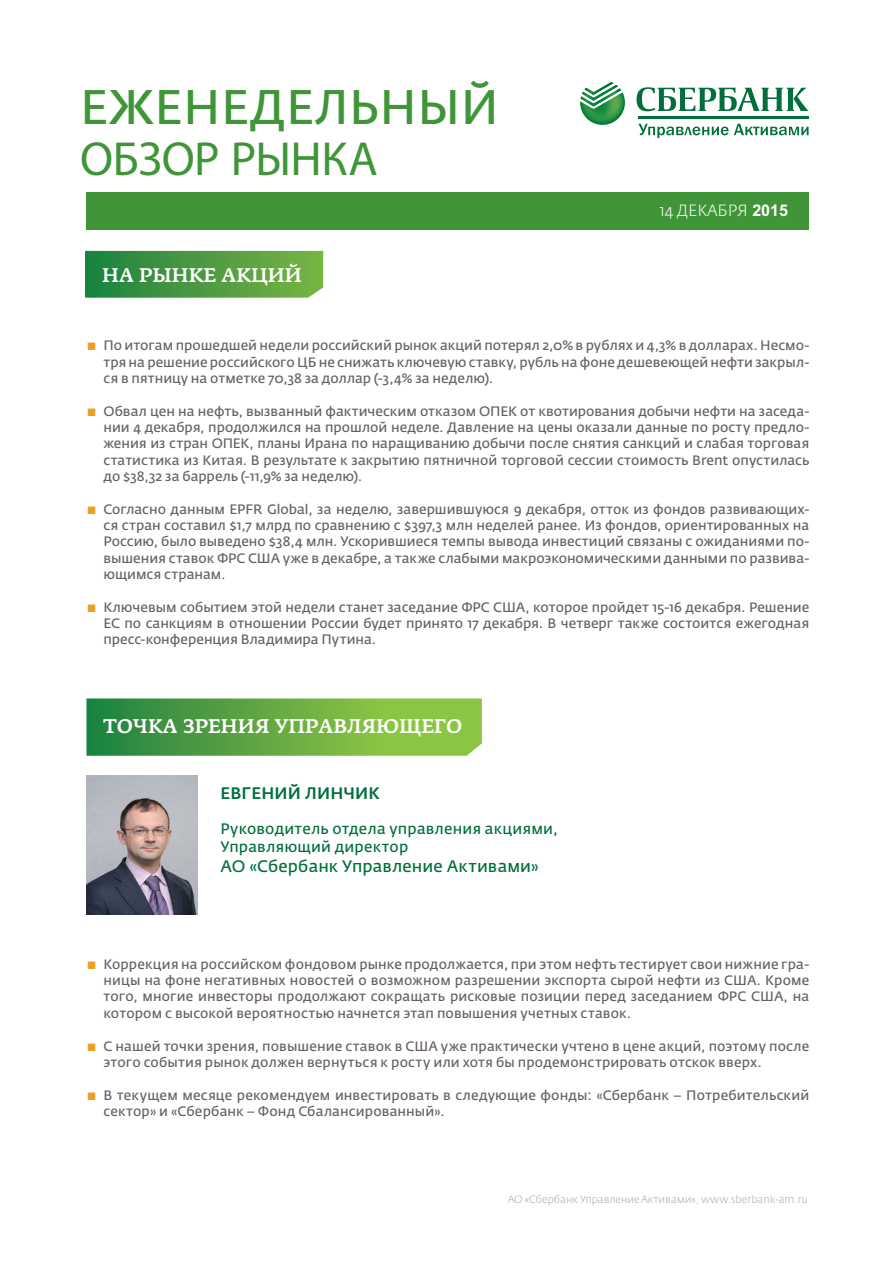
<style>
.page{position:relative;width:893px;height:1263px;background:#fff}
.page>*{position:absolute;margin:0;border:0;box-sizing:border-box;transform-origin:0 0}
.t1{font:48px/51px "Fedra Sans Alt Pro";letter-spacing:.01em;color:#3f9537}
.t2{font:500 19.5px "Fedra Serif A Pro";color:#fff}
.spisok{font:16.5px "Fedra Sans Alt Pro";letter-spacing:.01em;color:#006f3c}
.spisok-2{font:500 16.5px "Fedra Sans Alt Pro";letter-spacing:.005em;color:#006f3c}
.t3{font:300 16.2px "Fedra Sans Pro";color:#fff}
.spisok-3{font:15px/18px "Fedra Sans Alt Pro";letter-spacing:.015em;color:#006f3c}
.t4{font:13.5px/16.2px "Fedra Sans Alt Pro";letter-spacing:.01em;color:#68615d;text-align:justify}
.t5{font:300 10.5px "Fedra Sans Pro";color:#a8a9ad}
.s1{font-weight:700}
.s2{font-family:"Arial";font-weight:700}
.s3{font-weight:300;color:#eaa021}
</style>
<div class="page">
<div style="left:86px;top:193px;width:723px;height:37px;background:#3f9537"></div>
<hr style="left:638px;top:117px;width:170px;height:2px;background:#006f3c">
<svg style="left:637px;top:87px;width:171px;height:24px"></svg>
<svg style="left:638px;top:124px;width:171px;height:14px"></svg>
<img style="left:580px;top:82px;width:45px;height:43px">
<svg style="left:85px;top:251px;width:238px;height:47px;background:#4d9b44"></svg>
<svg style="left:86px;top:698px;width:396px;height:58px;background:#65ac45"></svg>
<img style="left:86px;top:775px;width:112px;height:139px">
<p class="t1" style="left:80px;top:82px;width:420px">ЕЖЕНЕДЕЛЬНЫЙ<br><span class="s1">ОБЗОР РЫНКА</span></p>
<p class="t2" style="left:102px;top:263px;width:201px">НА РЫНКЕ АКЦИЙ</p>
<p class="t3" style="left:659px;top:200px;width:130px">14 ДЕКАБРЯ <span class="s2">2015</span></p>
<p class="t4" style="left:103px;top:338px;width:707px;text-indent:-17px"><span class="s3">▪</span> По итогам прошедшей недели российский рынок акций потерял 2,0% в рублях и 4,3% в долларах. Несмо&shy;тря на решение российского ЦБ не снижать ключевую ставку, рубль на фоне дешевеющей нефти закрыл&shy;ся в пятницу на отметке 70,38 за доллар (-3,4% за неделю).</p>
<p class="t4" style="left:103px;top:403px;width:707px;text-indent:-17px"><span class="s3">▪</span> Обвал цен на нефть, вызванный фактическим отказом ОПЕК от квотирования добычи нефти на заседа&shy;нии 4 декабря, продолжился на прошлой неделе. Давление на цены оказали данные по росту предло&shy;жения из стран ОПЕК, планы Ирана по наращиванию добычи после снятия санкций и слабая торговая статистика из Китая. В результате к закрытию пятничной торговой сессии стоимость Brent опустилась до $38,32 за баррель (-11,9% за неделю).</p>
<p class="t4" style="left:103px;top:501px;width:707px;text-indent:-17px"><span class="s3">▪</span> Согласно данным EPFR Global, за неделю, завершившуюся 9 декабря, отток из фондов развивающих&shy;ся стран составил $1,7 млрд по сравнению с $397,3 млн неделей ранее. Из фондов, ориентированных на Россию, было выведено $38,4 млн. Ускорившиеся темпы вывода инвестиций связаны с ожиданиями по&shy;вышения ставок ФРС США уже в декабре, а также слабыми макроэкономическими данными по развива&shy;ющимся странам.</p>
<p class="t4" style="left:103px;top:599px;width:707px;text-indent:-17px"><span class="s3">▪</span> Ключевым событием этой недели станет заседание ФРС США, которое пройдет 15-16 декабря. Решение ЕС по санкциям в отношении России будет принято 17 декабря. В четверг также состоится ежегодная пресс-конференция Владимира Путина.</p>
<p class="t2" style="left:103px;top:714px;width:360px">ТОЧКА ЗРЕНИЯ УПРАВЛЯЮЩЕГО</p>
<p class="spisok-2" style="left:220px;top:783px;width:161px">ЕВГЕНИЙ ЛИНЧИК</p>
<p class="spisok-3" style="left:220px;top:820px;width:339px">Руководитель отдела управления акциями,<br>Управляющий директор</p>
<p class="spisok" style="left:220px;top:856px;width:320px">АО «Сбербанк Управление Активами»</p>
<p class="t4" style="left:103px;top:956px;width:707px;text-indent:-17px"><span class="s3">▪</span> Коррекция на российском фондовом рынке продолжается, при этом нефть тестирует свои нижние гра&shy;ницы на фоне негативных новостей о возможном разрешении экспорта сырой нефти из США. Кроме того, многие инвесторы продолжают сокращать рисковые позиции перед заседанием ФРС США, на котором с высокой вероятностью начнется этап повышения учетных ставок.</p>
<p class="t4" style="left:103px;top:1038px;width:707px;text-indent:-17px"><span class="s3">▪</span> С нашей точки зрения, повышение ставок в США уже практически учтено в цене акций, поэтому после этого события рынок должен вернуться к росту или хотя бы продемонстрировать отскок вверх.</p>
<p class="t4" style="left:103px;top:1087px;width:707px;text-indent:-17px"><span class="s3">▪</span> В текущем месяце рекомендуем инвестировать в следующие фонды: «Сбербанк – Потребительский сектор» и «Сбербанк – Фонд Сбалансированный».</p>
<p class="t5" style="left:508px;top:1193px;width:302px">АО «Сбербанк Управление Активами», www.sberbank-am.ru</p>
</div>
